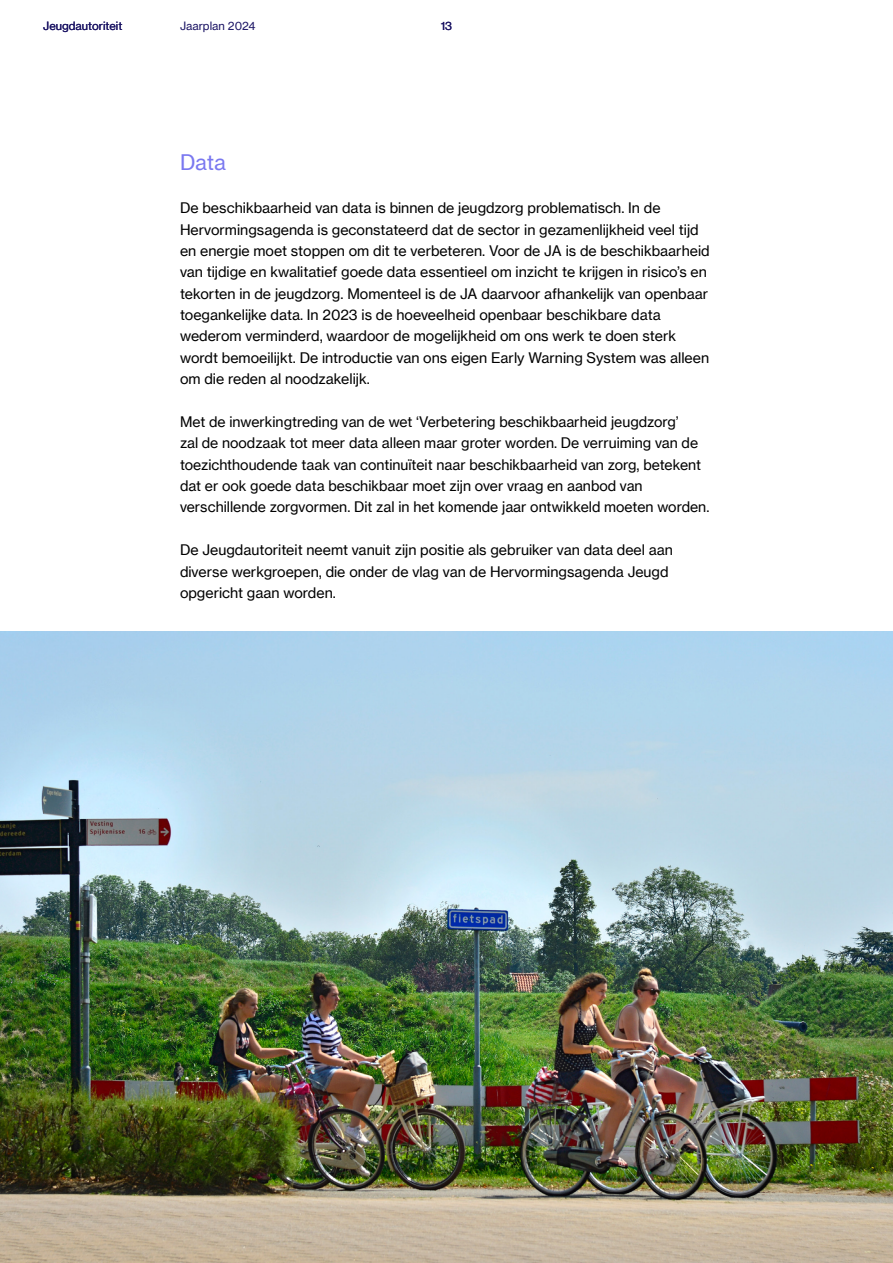
<style>
.page{position:relative;width:893px;height:1263px;background:#fff}
.page>*{position:absolute;margin:0;border:0;box-sizing:border-box;transform-origin:0 0}
.H2_Paragraafkop{font:21px "N Haas Grotesk TX Pro 55 Rg";color:#7a78f0}
.P_Broodtekst{font:14.25px/21.3px "N Haas Grotesk TX Pro 55 Rg";color:#000}
.t1{font:11.25px "N Haas Grotesk TX Pro 55 Rg";color:#1b1464}
</style>
<div class="page">
<img style="left:0;top:631px;width:893px;height:632px">
<p class="t1" style="left:43px;top:19px;width:81px">Jeugdautoriteit</p>
<p class="t1" style="left:180px;top:19px;width:77px">Jaarplan 2024</p>
<p class="t1" style="left:441px;top:19px;width:13px">13</p>
<h2 class="H2_Paragraafkop" style="left:180px;top:150px;width:47px">Data</h2>
<p class="P_Broodtekst" style="left:180px;top:197px;width:531px">De beschikbaarheid van data is binnen de jeugdzorg problematisch. In de Hervormingsagenda is geconstateerd dat de sector in gezamenlijkheid veel tijd en energie moet stoppen om dit te verbeteren. Voor de JA is de beschikbaarheid van tijdige en kwalitatief goede data essentieel om inzicht te krijgen in risico’s en tekorten in de jeugdzorg. Momenteel is de JA daarvoor afhankelijk van openbaar toegankelijke data. In 2023 is de hoeveelheid openbaar beschikbare data wederom verminderd, waardoor de mogelijkheid om ons werk te doen sterk wordt bemoeilijkt. De introductie van ons eigen Early Warning System was alleen om die reden al noodzakelijk.</p>
<p class="P_Broodtekst" style="left:180px;top:411px;width:531px">Met de inwerkingtreding van de wet ‘Verbetering beschikbaarheid jeugdzorg’<br>zal de noodzaak tot meer data alleen maar groter worden. De verruiming van de toezichthoudende taak van continuïteit naar beschikbaarheid van zorg, betekent dat er ook goede data beschikbaar moet zijn over vraag en aanbod van verschillende zorgvormen. Dit zal in het komende jaar ontwikkeld moeten worden.</p>
<p class="P_Broodtekst" style="left:180px;top:539px;width:494px">De Jeugdautoriteit neemt vanuit zijn positie als gebruiker van data deel aan diverse werkgroepen, die onder de vlag van de Hervormingsagenda Jeugd opgericht gaan worden.</p>
</div>
